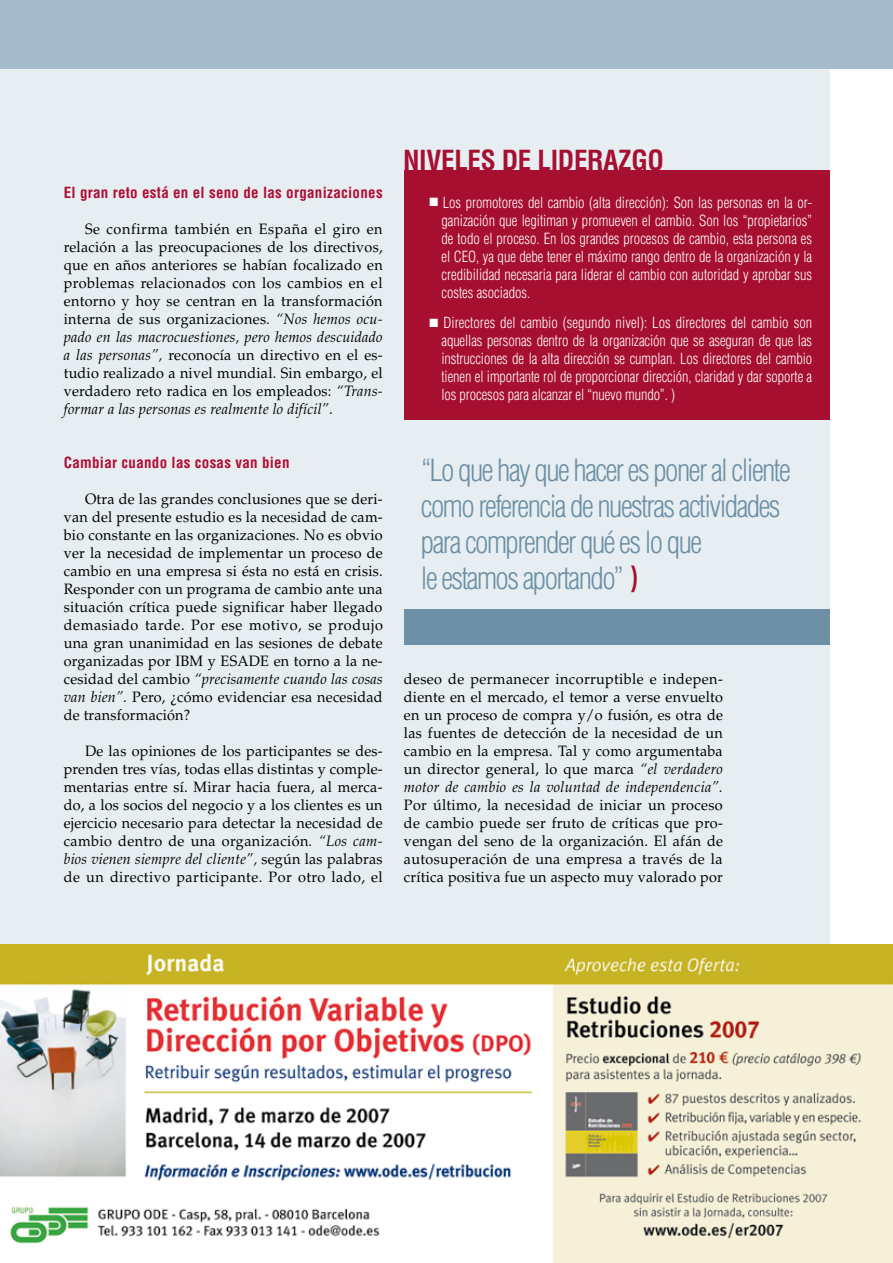
<style>
.page{position:relative;width:893px;height:1263px;background:#fff}
.page>*{position:absolute;margin:0;border:0;box-sizing:border-box;transform-origin:0 0}
.t1{font:300 condensed 30px/36px "Helvetica";letter-spacing:-.05em;color:#6d90a6}
.t2{font:700 condensed 27px "Helvetica";letter-spacing:-.01em;color:#a70f31}
.t3{font:15px/18px "Palatino";letter-spacing:.015em;color:#000;text-align:justify;scale:.96 1}
.t4{font:300 condensed 15px/18px "Helvetica";color:#fff;text-align:justify;scale:.96 1}
.t5{font:700 condensed 15px "Helvetica";letter-spacing:.02em;color:#b00d35}
.s1{font-style:italic}
.s2{font-weight:900;font-stretch:extra-condensed;font-size:33px;color:#a70f31}
</style>
<div class="page">
<div style="left:0;top:0;width:829px;height:1263px;background:#e7eef2"></div>
<div style="left:0;top:0;width:893px;height:69px;background:#a5baca"></div>
<img style="left:0;top:944px;width:893px;height:319px">
<div style="left:404px;top:609px;width:425px;height:35px;background:#6d90a6"></div>
<div style="left:404px;top:170px;width:425px;height:250px;background:#a70f31"></div>
<p class="t5" style="left:64px;top:183px;width:320px">El gran reto está en el seno de las organizaciones</p>
<p class="t3" style="left:64px;top:220px;width:334px;text-indent:21px">Se confirma también en España el giro en relación a las preocupaciones de los directivos, que en años anteriores se habían focalizado en problemas relacionados con los cambios en el entorno y hoy se centran en la transformación interna de sus organizaciones<span class="s1">. “Nos hemos ocu&shy;pado en las macrocuestiones, pero hemos descuidado a las personas”,</span> reconocía un directivo en el es&shy;tudio realizado a nivel mundial. Sin embargo, el verdadero reto radica en los empleados: <span class="s1">“Trans&shy;formar a las personas es realmente lo difícil”.</span></p>
<p class="t5" style="left:64px;top:453px;width:227px">Cambiar cuando las cosas van bien</p>
<p class="t3" style="left:64px;top:490px;width:334px;text-indent:21px">Otra de las grandes conclusiones que se deri&shy;van del presente estudio es la necesidad de cam&shy;bio constante en las organizaciones. No es obvio ver la necesidad de implementar un proceso de cambio en una empresa si ésta no está en crisis.<br>Responder con un programa de cambio ante una situación crítica puede significar haber llegado demasiado tarde. Por ese motivo, se produjo una gran unanimidad en las sesiones de debate organizadas por IBM y ESADE en torno a la ne&shy;cesidad del cambio <span class="s1">“precisamente cuando las cosas van bien”.</span> Pero, ¿cómo evidenciar esa necesidad de transformación?</p>
<p class="t3" style="left:64px;top:742px;width:334px;text-indent:21px">De las opiniones de los participantes se des&shy;prenden tres vías, todas ellas distintas y comple&shy;mentarias entre sí. Mirar hacia fuera, al merca&shy;do, a los socios del negocio y a los clientes es un ejercicio necesario para detectar la necesidad de cambio dentro de una organización<span class="s1">. “Los cam&shy;bios vienen siempre del cliente”,</span> según las palabras de un directivo participante. Por otro lado, el</p>
<h2 class="t2" style="left:403px;top:144px;width:262px">NIVELES DE LIDERAZGO</h2>
<p class="t4" style="left:441px;top:193px;width:388px;text-indent:-12px">■ Los promotores del cambio (alta dirección): Son las personas en la or&shy;ganización que legitiman y promueven el cambio. Son los “propietarios” de todo el proceso. En los grandes procesos de cambio, esta persona es el CEO, ya que debe tener el máximo rango dentro de la organización y la credibilidad necesaria para liderar el cambio con autoridad y aprobar sus costes asociados.</p>
<p class="t4" style="left:441px;top:314px;width:388px;text-indent:-12px">■ Directores del cambio (segundo nivel): Los directores del cambio son aquellas personas dentro de la organización que se aseguran de que las instrucciones de la alta dirección se cumplan. Los directores del cambio tienen el importante rol de proporcionar dirección, claridad y dar soporte a los procesos para alcanzar el “nuevo mundo”. )</p>
<h1 class="t1" style="left:421px;top:451px;width:371px">“Lo que hay que hacer es poner al cliente como referencia de nuestras actividades para comprender qué es lo que<br>le estamos aportando” <span class="s2">)</span></h1>
<p class="t3" style="left:404px;top:670px;width:334px">deseo de permanecer incorruptible e indepen&shy;diente en el mercado, el temor a verse envuelto en un proceso de compra y/o fusión, es otra de las fuentes de detección de la necesidad de un cambio en la empresa. Tal y como argumentaba un director general, lo que marca <span class="s1">“el verdadero motor de cambio es la voluntad de independencia”.</span></p>
<p class="t3" style="left:404px;top:796px;width:334px">Por último, la necesidad de iniciar un proceso de cambio puede ser fruto de críticas que pro&shy;vengan del seno de la organización. El afán de autosuperación de una empresa a través de la crítica positiva fue un aspecto muy valorado por</p>
</div>
